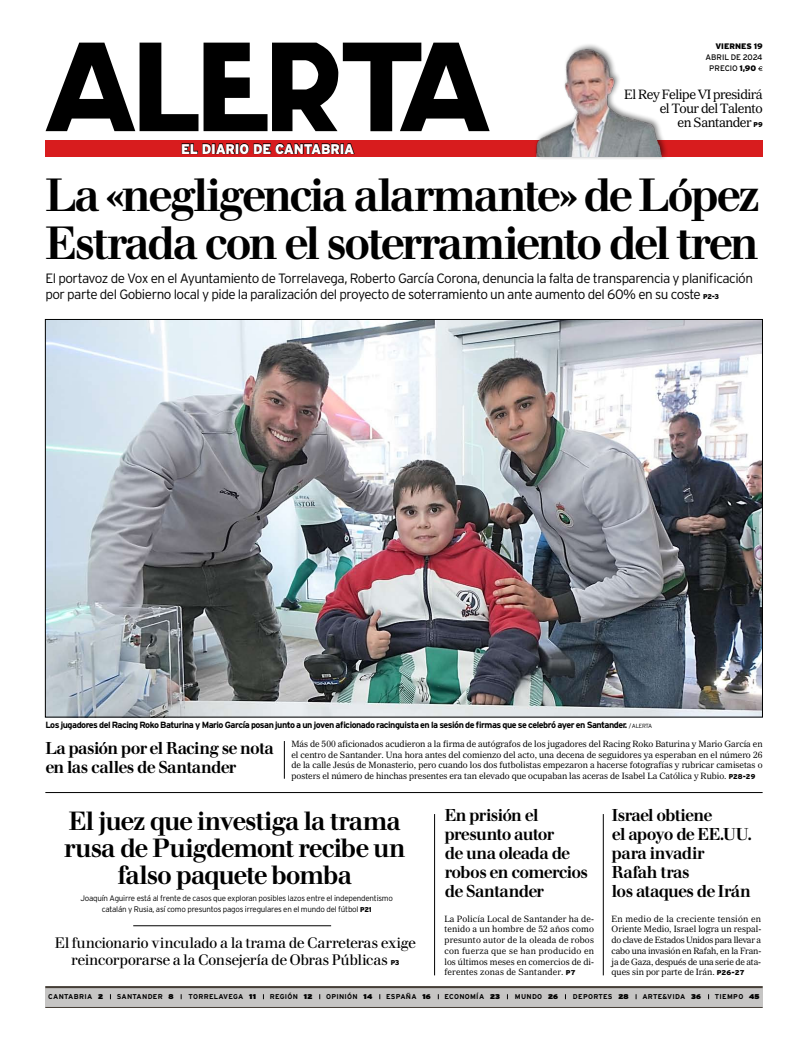
<style>
.page{position:relative;width:808px;height:1055px;background:#fff}
.page>*{position:absolute;margin:0;border:0;box-sizing:border-box;transform-origin:0 0}
.t1{font:500 46px/48px "Walbaum";letter-spacing:-.05em;color:#000;scale:.95 1}
.t2{font:500 26px/27px "Walbaum";letter-spacing:-.04em;color:#000;text-align:center;scale:.95 1}
.t3{font:500 17px/19px "Walbaum";letter-spacing:-.035em;color:#000;scale:.95 1}
.t4{font:15px/17px "Walbaum";letter-spacing:-.03em;color:#000;text-align:center}
.t5{font:900 14px "Interstate";letter-spacing:-.015em;color:#fff;scale:.95 1}
.t6{font:300 13.5px/16px "Interstate";letter-spacing:-.035em;color:#000}
.t7{font:13px/14px "Imperial WT10 Roman";letter-spacing:-.035em;color:#000;text-align:right;scale:.95 1}
.t8{font:700 9px "Interstate";letter-spacing:-.055em;color:#000}
.t9{font:8.8px/10.8px "Imperial WT10 Roman";color:#000;text-align:justify;scale:.95 1}
.t10{font:300 8px/11px "Interstate";letter-spacing:-.025em;color:#000;text-align:center}
.t11{font:8px/11px "Interstate";color:#000;text-align:center}
.t12{font:900 8px "Interstate";color:#000}
.t13{font:700 7px "Interstate";letter-spacing:.04em;color:#000}
.t14{font:900 7px "Interstate";color:#000}
.s1{font-weight:900}
.s2{font-family:"Interstate";font-weight:900;font-size:7px}
.s3{font-weight:900;font-size:7px}
.s4{font-weight:300;font-size:6px}
</style>
<div class="page">
<div style="left:45px;top:986px;width:718px;height:21px;background:#c6c5c4"></div>
<hr style="left:45px;top:1007px;width:718px;height:1px;background:#453e36">
<hr style="left:45px;top:986px;width:718px;height:2px;background:#453e36">
<img style="left:47px;top:321px;width:714px;height:394px">
<hr style="left:45px;top:792px;width:718px;height:1px;background:#000">
<hr style="left:133px;top:925px;width:198px;height:1px;background:#000">
<hr style="left:434px;top:814px;width:1px;height:161px;background:#000">
<hr style="left:284px;top:741px;width:1px;height:37px;background:#000">
<div style="left:45px;top:140px;width:718px;height:17px;background:#d81c1e"></div>
<svg style="left:182px;top:143px;width:173px;height:11px"></svg>
<svg style="left:204px;top:43px;width:284px;height:88px"></svg>
<svg style="left:46px;top:43px;width:152px;height:88px"></svg>
<svg style="left:758px;top:66px;width:5px;height:5px"></svg>
<div style="left:533px;top:43px;width:135px;height:117px;background:#000;opacity:.5"></div>
<img style="left:488px;top:43px;width:180px;height:114px">
<hr style="left:603px;top:814px;width:1px;height:161px;background:#000">
<p class="t12" style="left:715px;top:42px;width:49px">VIERNES 19</p>
<p class="t11" style="left:705px;top:52px;width:59px">ABRIL DE 2024<br>PRECIO <span class="s1">1,90</span></p>
<h3 class="t5" style="left:181px;top:141px;width:184px">EL DIARIO DE CANTABRIA</h3>
<h3 class="t7" style="left:624px;top:87px;width:147px">El Rey Felipe VI presidirá el Tour del Talento<br>en Santander <span class="s2">P9</span></h3>
<h1 class="t1" style="left:45px;top:171px;width:754px">La «negligencia alarmante» de López<br>Estrada con el soterramiento del tren</h1>
<p class="t6" style="left:45px;top:270px;width:709px">El portavoz de Vox en el Ayuntamiento de Torrelavega, Roberto García Corona, denuncia la falta de transparencia y planificación por parte del Gobierno local y pide la paralización del proyecto de soterramiento un ante aumento del 60% en su coste <span class="s3">P2-3</span></p>
<p class="t8" style="left:45px;top:719px;width:598px">Los jugadores del Racing Roko Baturina y Mario García posan junto a un joven aficionado racinguista en la sesión de firmas que se celebró ayer en Santander. <span class="s4">/ alerta</span></p>
<h3 class="t3" style="left:45px;top:738px;width:242px">La pasión por el Racing se nota en las calles de Santander</h3>
<p class="t9" style="left:291px;top:738px;width:497px">Más de 500 aficionados acudieron a la firma de autógrafos de los jugadores del Racing Roko Baturina y Mario García en el centro de Santander. Una hora antes del comienzo del acto, una decena de seguidores ya esperaban en el número 26 de la calle Jesús de Monasterio, pero cuando los dos futbolistas empezaron a hacerse fotografías y rubricar camisetas o posters el número de hinchas presentes era tan elevado que ocupaban las aceras de Isabel La Católica y Rubio. <span class="s2">P28-29</span></p>
<h2 class="t2" style="left:64px;top:808px;width:361px">El juez que investiga la trama rusa de Puigdemont recibe un falso paquete bomba</h2>
<p class="t10" style="left:80px;top:892px;width:314px">Joaquín Aguirre está al frente de casos que exploran posibles lazos entre el independentismo catalán y Rusia, así como presuntos pagos irregulares en el mundo del fútbol <span class="s3">P21</span></p>
<h3 class="t4" style="left:55px;top:935px;width:363px">El funcionario vinculado a la trama de Carreteras exige reincorporarse a la Consejería de Obras Públicas <span class="s2">P3</span></h3>
<h3 class="t3" style="left:445px;top:806px;width:152px">En prisión el presunto autor<br>de una oleada de robos en comercios de Santander</h3>
<p class="t9" style="left:444px;top:913px;width:159px">La Policía Local de Santander ha de&shy;tenido a un hombre de 52 años como presunto autor de la oleada de robos con fuerza que se han producido en los últimos meses en comercios de di&shy;ferentes zonas de Santander. <span class="s2">P7</span></p>
<h3 class="t3" style="left:612px;top:806px;width:148px">Israel obtiene<br>el apoyo de EE.UU. para invadir<br>Rafah tras<br>los ataques de Irán</h3>
<p class="t9" style="left:612px;top:913px;width:159px">En medio de la creciente tensión en Oriente Medio, Israel logra un respal&shy;do clave de Estados Unidos para llevar a cabo una invasión en Rafah, en la Fran&shy;ja de Gaza, después de una serie de ata&shy;ques sin por parte de Irán. <span class="s2">P26-27</span></p>
<p class="t13" style="left:48px;top:992px;width:56px">CantabriA <span class="s1">2</span></p>
<p class="t13" style="left:117px;top:992px;width:58px">santander <span class="s1">8</span></p>
<p class="t13" style="left:189px;top:992px;width:69px">torrelavega <span class="s1">11</span></p>
<p class="t13" style="left:270px;top:992px;width:6px">REGI</p>
<p class="t13" style="left:287px;top:992px;width:26px">ÓN <span class="s1">12</span></p>
<p class="t13" style="left:326px;top:992px;width:48px">OPINIÓN <span class="s1">14</span></p>
<p class="t13" style="left:386px;top:992px;width:46px">ESPAÑA <span class="s1">16</span></p>
<p class="t13" style="left:445px;top:992px;width:57px">economía <span class="s1">23</span></p>
<p class="t13" style="left:515px;top:992px;width:45px">mundo <span class="s1">26</span></p>
<p class="t13" style="left:573px;top:992px;width:21px">DEPORTES</p>
<p class="t14" style="left:618px;top:992px;width:12px">28</p>
<p class="t13" style="left:642px;top:992px;width:6px">ARTE</p>
<p class="t13" style="left:662px;top:992px;width:10px">&amp;VIDA</p>
<p class="t14" style="left:691px;top:992px;width:12px">36</p>
<p class="t13" style="left:715px;top:992px;width:46px">tiempo <span class="s1">45</span></p>
</div>
